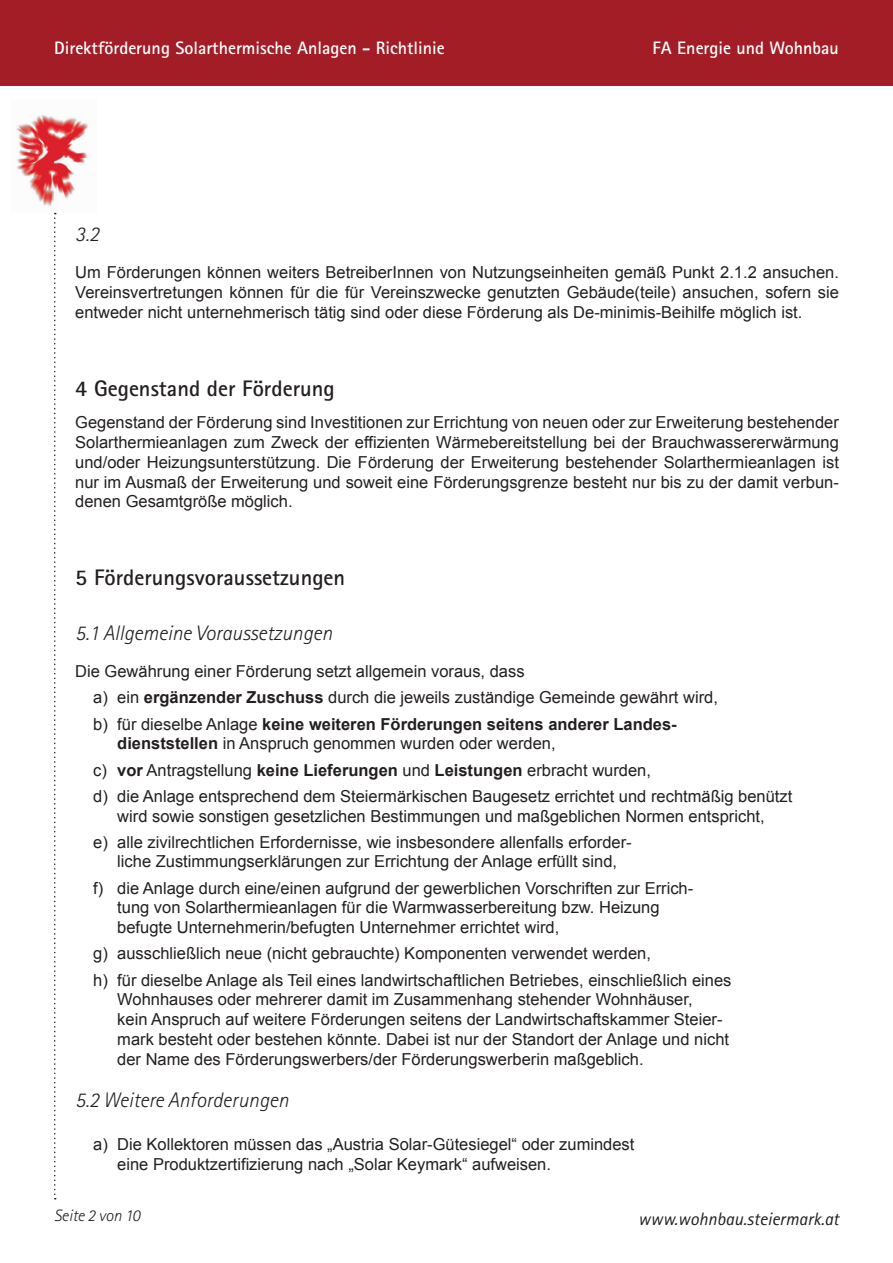
<style>
.page{position:relative;width:893px;height:1263px;background:#fff}
.page>*{position:absolute;margin:0;border:0;box-sizing:border-box;transform-origin:0 0}
.FT_1{font:700 22.5px "Agfa Rotis Sans Serif";color:#231f20}
.FT_2{font:italic 300 21px "Agfa Rotis Sans Serif";color:#231f20}
.KZ_Titel{font:700 18px "Agfa Rotis Sans Serif";color:#fff}
.t1{font:italic 18px "Agfa Rotis Sans Serif";color:#231f20}
.Fließtext_Buchstaben{font:16.5px/19.8px "Arial";color:#231f20}
.Fließtext{font:16.5px/19.8px "Arial";color:#231f20;text-align:justify}
.Fließtext_Buchstaben-2{font:700 16.5px/19.8px "Arial";color:#231f20}
.Pagina{font:italic 300 16.5px "Agfa Rotis Sans Serif";color:#231f20}
.s1{font-weight:700}
.s2{font-weight:400}
</style>
<div class="page">
<div style="left:0;top:0;width:893px;height:85px;background:#a21d25"></div>
<img style="left:16px;top:114px;width:72px;height:99px">
<svg style="left:54px;top:213px;width:2px;height:986px"></svg>
<p class="KZ_Titel" style="left:54px;top:37px;width:392px">Direktförderung Solarthermische Anlagen - Richtlinie</p>
<p class="KZ_Titel" style="left:653px;top:37px;width:188px">FA Energie und Wohnbau</p>
<p class="FT_2" style="left:75px;top:222px;width:26px">3.2</p>
<p class="Fließtext" style="left:75px;top:262px;width:765px">Um Förderungen können weiters BetreiberInnen von Nutzungseinheiten gemäß Punkt 2.1.2 ansuchen.<br>Vereinsvertretungen können für die für Vereinszwecke genutzten Gebäude(teile) ansuchen, sofern sie entweder nicht unternehmerisch tätig sind oder diese Förderung als De-minimis-Beihilfe möglich ist.</p>
<p class="FT_1" style="left:75px;top:374px;width:261px">4 Gegenstand der Förderung</p>
<p class="Fließtext" style="left:75px;top:413px;width:765px">Gegenstand der Förderung sind Investitionen zur Errichtung von neuen oder zur Erweiterung bestehender Solarthermieanlagen zum Zweck der effizienten Wärmebereitstellung bei der Brauchwassererwärmung und/oder Heizungsunterstützung. Die Förderung der Erweiterung bestehender Solarthermieanlagen ist nur im Ausmaß der Erweiterung und soweit eine Förderungsgrenze besteht nur bis zu der damit verbun&shy;denen Gesamtgröße möglich.</p>
<p class="FT_1" style="left:75px;top:563px;width:271px">5 Förderungsvoraussetzungen</p>
<p class="FT_2" style="left:75px;top:621px;width:258px">5.1 Allgemeine Voraussetzungen</p>
<p class="Fließtext" style="left:75px;top:662px;width:451px">Die Gewährung einer Förderung setzt allgemein voraus, dass</p>
<p class="Fließtext_Buchstaben" style="left:93px;top:688px;width:626px">a) ein <span class="s1">ergänzender Zuschuss</span> durch die jeweils zuständige Gemeinde gewährt wird,</p>
<p class="Fließtext_Buchstaben-2" style="left:117px;top:714px;width:561px;text-indent:-24px"><span class="s2">b) für dieselbe Anlage</span> keine weiteren Förderungen seitens anderer Landes&shy;dienststellen <span class="s2">in Anspruch genommen wurden oder werden,</span></p>
<p class="Fließtext_Buchstaben" style="left:93px;top:760px;width:559px">c) <span class="s1">vor</span> Antragstellung <span class="s1">keine Lieferungen</span> und <span class="s1">Leistungen</span> erbracht wurden,</p>
<p class="Fließtext_Buchstaben" style="left:93px;top:786px;width:700px;text-align:center">d) die Anlage entsprechend dem Steiermärkischen Baugesetz errichtet und rechtmäßig benützt wird sowie sonstigen gesetzlichen Bestimmungen und maßgeblichen Normen entspricht,</p>
<p class="Fließtext_Buchstaben" style="left:93px;top:832px;width:540px;text-align:center">e) alle zivilrechtlichen Erfordernisse, wie insbesondere allenfalls erforder&shy;liche Zustimmungserklärungen zur Errichtung der Anlage erfüllt sind,</p>
<p class="Fließtext_Buchstaben" style="left:117px;top:878px;width:578px;text-indent:-24px">f) die Anlage durch eine/einen aufgrund der gewerblichen Vorschriften zur Errich&shy;tung von Solarthermieanlagen für die Warmwasserbereitung bzw. Heizung befugte Unternehmerin/befugten Unternehmer errichtet wird,</p>
<p class="Fließtext_Buchstaben" style="left:93px;top:944px;width:559px">g) ausschließlich neue (nicht gebrauchte) Komponenten verwendet werden,</p>
<p class="Fließtext_Buchstaben" style="left:117px;top:970px;width:616px;text-indent:-24px">h) für dieselbe Anlage als Teil eines landwirtschaftlichen Betriebes, einschließlich eines Wohnhauses oder mehrerer damit im Zusammenhang stehender Wohnhäuser,<br>kein Anspruch auf weitere Förderungen seitens der Landwirtschaftskammer Steier&shy;mark besteht oder bestehen könnte. Dabei ist nur der Standort der Anlage und nicht der Name des Förderungswerbers/der Förderungswerberin maßgeblich.</p>
<p class="FT_2" style="left:75px;top:1088px;width:215px">5.2 Weitere Anforderungen</p>
<p class="Fließtext_Buchstaben" style="left:117px;top:1135px;width:519px;text-indent:-24px">a) Die Kollektoren müssen das „Austria Solar-Gütesiegel“ oder zumindest eine Produktzertifizierung nach „Solar Keymark“ aufweisen.</p>
<p class="Pagina" style="left:54px;top:1206px;width:88px">Seite 2 von 10</p>
<p class="t1" style="left:638px;top:1209px;width:202px">www.wohnbau.steiermark.at</p>
</div>
